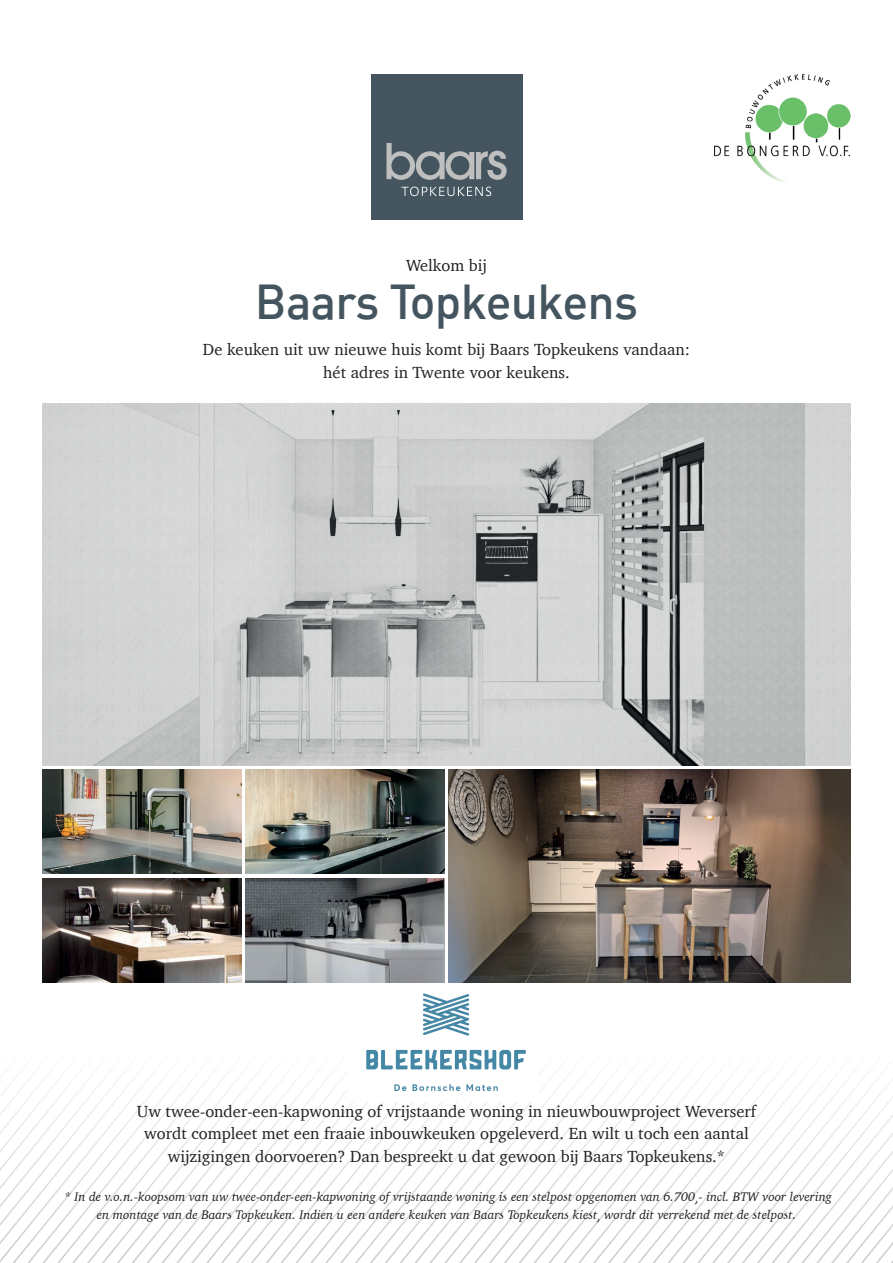
<style>
.page{position:relative;width:893px;height:1263px;background:#fff}
.page>*{position:absolute;margin:0;border:0;box-sizing:border-box;transform-origin:0 0}
.t1{font:500 48px "DIN";letter-spacing:-.015em;color:#45555f}
.t2{font:16.5px/22.5px "Charter";color:#231f20;text-align:center}
.t3{font:italic 12.75px/18px "Charter";color:#231f20;text-align:center}
</style>
<div class="page">
<img style="left:43px;top:404px;width:807px;height:361px">
<img style="left:43px;top:770px;width:198px;height:104px">
<img style="left:246px;top:770px;width:198px;height:104px">
<img style="left:43px;top:878px;width:198px;height:104px">
<img style="left:246px;top:878px;width:198px;height:104px">
<img style="left:449px;top:770px;width:401px;height:212px">
<div style="left:371px;top:74px;width:151px;height:145px;background:#45555f"></div>
<svg style="left:401px;top:187px;width:90px;height:9px"></svg>
<svg style="left:386px;top:143px;width:121px;height:37px"></svg>
<img style="left:715px;top:74px;width:135px;height:108px">
<svg style="left:0;top:1083px;width:893px;height:180px"></svg>
<img style="left:348px;top:993px;width:191px;height:108px">
<p class="t2" style="left:406px;top:254px;width:82px">Welkom bij</p>
<h1 class="t1" style="left:255px;top:271px;width:384px">Baars Topkeukens</h1>
<p class="t2" style="left:203px;top:338px;width:489px">De keuken uit uw nieuwe huis komt bij Baars Topkeukens vandaan: hét adres in Twente voor keukens.</p>
<p class="t2" style="left:137px;top:1099px;width:621px">Uw twee-onder-een-kapwoning of vrijstaande woning in nieuwbouwproject Weverserf wordt compleet met een fraaie inbouwkeuken opgeleverd. En wilt u toch een aantal wijzigingen doorvoeren? Dan bespreekt u dat gewoon bij Baars Topkeukens.*</p>
<p class="t3" style="left:65px;top:1187px;width:769px">* In de v.o.n.-koopsom van uw twee-onder-een-kapwoning of vrijstaande woning is een stelpost opgenomen van 6.700,- incl. BTW voor levering en montage van de Baars Topkeuken. Indien u een andere keuken van Baars Topkeukens kiest, wordt dit verrekend met de stelpost.</p>
</div>
